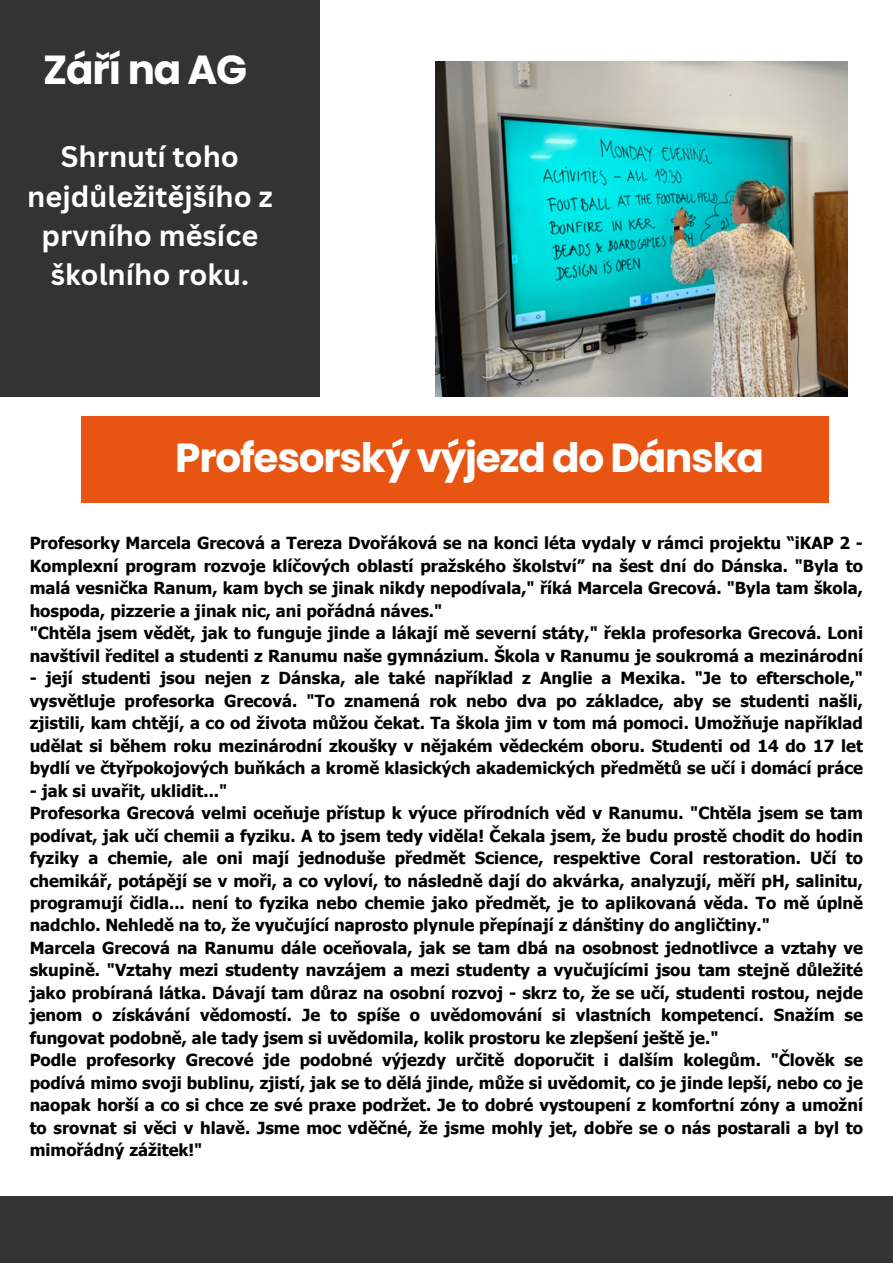
<style>
.page{position:relative;width:893px;height:1264px;background:#fff}
.page>*{position:absolute;margin:0;border:0;box-sizing:border-box;transform-origin:0 0}
.t1{font:700 40.5px "Poppins";letter-spacing:-.03em;color:#fff}
.t2{font:700 28.8px/39.3px "Canva Sans";color:#fff;text-align:center}
.t3{font:700 16.65px/22.5px "Tahoma";color:#000;text-align:justify}
</style>
<div class="page">
<div style="left:0;top:0;width:320px;height:397px;background:#333"></div>
<div style="left:0;top:1195px;width:892px;height:67px;background:#333"></div>
<div style="left:81px;top:416px;width:748px;height:87px;background:#e85412"></div>
<img style="left:435px;top:62px;width:412px;height:335px">
<p class="t1" style="left:43px;top:42px;width:205px">Září na AG</p>
<p class="t2" style="left:27px;top:136px;width:247px">Shrnutí toho nejdůležitějšího z prvního měsíce školního roku.</p>
<p class="t1" style="left:175px;top:429px;width:590px">Profesorský výjezd do Dánska</p>
<p class="t3" style="left:30px;top:531px;width:834px">Profesorky Marcela Grecová a Tereza Dvořáková se na konci léta vydaly v rámci projektu “iKAP 2 - Komplexní program rozvoje klíčových oblastí pražského školství” na šest dní do Dánska. "Byla to malá vesnička Ranum, kam bych se jinak nikdy nepodívala," říká Marcela Grecová. "Byla tam škola, hospoda, pizzerie a jinak nic, ani pořádná náves."</p>
<p class="t3" style="left:30px;top:621px;width:834px">"Chtěla jsem vědět, jak to funguje jinde a lákají mě severní státy," řekla profesorka Grecová. Loni navštívil ředitel a studenti z Ranumu naše gymnázium. Škola v Ranumu je soukromá a mezinárodní</p>
<p class="t3" style="left:30px;top:666px;width:834px">- její studenti jsou nejen z Dánska, ale také například z Anglie a Mexika. "Je to efterschole," vysvětluje profesorka Grecová. "To znamená rok nebo dva po základce, aby se studenti našli, zjistili, kam chtějí, a co od života můžou čekat. Ta škola jim v tom má pomoci. Umožňuje například udělat si během roku mezinárodní zkoušky v nějakém vědeckém oboru. Studenti od 14 do 17 let bydlí ve čtyřpokojových buňkách a kromě klasických akademických předmětů se učí i domácí práce</p>
<p class="t3" style="left:30px;top:778px;width:199px">- jak si uvařit, uklidit..."</p>
<p class="t3" style="left:30px;top:801px;width:834px">Profesorka Grecová velmi oceňuje přístup k výuce přírodních věd v Ranumu. "Chtěla jsem se tam podívat, jak učí chemii a fyziku. A to jsem tedy viděla! Čekala jsem, že budu prostě chodit do hodin fyziky a chemie, ale oni mají jednoduše předmět Science, respektive Coral restoration. Učí to chemikář, potápějí se v moři, a co vyloví, to následně dají do akvárka, analyzují, měří pH, salinitu, programují čidla... není to fyzika nebo chemie jako předmět, je to aplikovaná věda. To mě úplně nadchlo. Nehledě na to, že vyučující naprosto plynule přepínají z dánštiny do angličtiny."</p>
<p class="t3" style="left:30px;top:936px;width:834px">Marcela Grecová na Ranumu dále oceňovala, jak se tam dbá na osobnost jednotlivce a vztahy ve skupině. "Vztahy mezi studenty navzájem a mezi studenty a vyučujícími jsou tam stejně důležité jako probíraná látka. Dávají tam důraz na osobní rozvoj - skrz to, že se učí, studenti rostou, nejde jenom o získávání vědomostí. Je to spíše o uvědomování si vlastních kompetencí. Snažím se fungovat podobně, ale tady jsem si uvědomila, kolik prostoru ke zlepšení ještě je."</p>
<p class="t3" style="left:30px;top:1048px;width:834px">Podle profesorky Grecové jde podobné výjezdy určitě doporučit i dalším kolegům. "Člověk se podívá mimo svoji bublinu, zjistí, jak se to dělá jinde, může si uvědomit, co je jinde lepší, nebo co je naopak horší a co si chce ze své praxe podržet. Je to dobré vystoupení z komfortní zóny a umožní to srovnat si věci v hlavě. Jsme moc vděčné, že jsme mohly jet, dobře se o nás postarali a byl to mimořádný zážitek!"</p>
</div>
